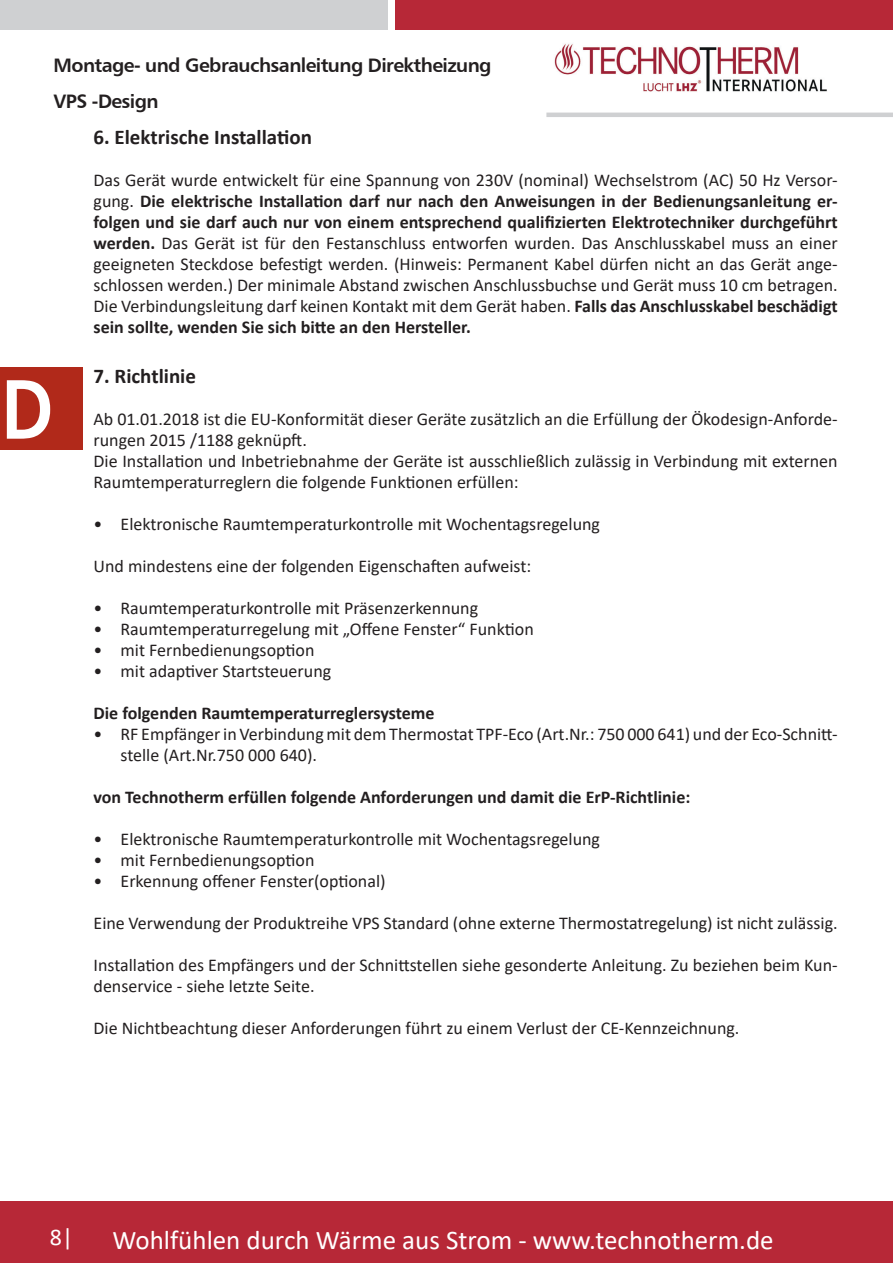
<style>
.page{position:relative;width:893px;height:1263px;background:#fff}
.page>*{position:absolute;margin:0;border:0;box-sizing:border-box;transform-origin:0 0}
.t1{font:84.3px "Humanist 777 BT Bold B";color:#fff;scale:.85 1}
.t2{font:27px "Calibri";color:#fff}
.t3{font:24px "Calibri";color:#fff}
.t4{font:700 21px "Calibri";color:#231f20}
.t5{font:19.5px/36px "Humanist 777 BT Bold B";letter-spacing:-.03em;color:#231f20}
.t6{font:18px/21px "Calibri";color:#231f20}
.t7{font:700 18px "Calibri";color:#231f20}
.s1{font-weight:700}
</style>
<div class="page">
<img style="left:554px;top:44px;width:273px;height:48px">
<div style="left:0;top:1201px;width:873px;height:62px;background:#b72837"></div>
<div style="left:396px;top:0;width:497px;height:30px;background:#b72837"></div>
<div style="left:0;top:0;width:387px;height:30px;background:#cfd0d2"></div>
<hr style="left:546px;top:113px;width:347px;height:4px;background:#cfd0d2">
<svg style="left:873px;top:1201px;width:20px;height:62px"></svg>
<div style="left:0;top:367px;width:83px;height:83px;background:#b1291a"></div>
<p class="t5" style="left:54px;top:47px;width:439px">Montage- und Gebrauchsanleitung Direktheizung<br>VPS -Design</p>
<h1 class="t1" style="left:1px;top:356px;width:62px">D</h1>
<p class="t4" style="left:94px;top:122px;width:220px">6. Elektrische Installation</p>
<p class="t6" style="left:94px;top:169px;width:746px;text-align:justify">Das Gerät wurde entwickelt für eine Spannung von 230V (nominal) Wechselstrom (AC) 50 Hz Versor&shy;gung. <span class="s1">Die elektrische Installation darf nur nach den Anweisungen in der Bedienungsanleitung er&shy;folgen und sie darf auch nur von einem entsprechend qualifizierten Elektrotechniker durchgeführt werden.</span> Das Gerät ist für den Festanschluss entworfen wurden. Das Anschlusskabel muss an einer geeigneten Steckdose befestigt werden. (Hinweis: Permanent Kabel dürfen nicht an das Gerät ange&shy;schlossen werden.) Der minimale Abstand zwischen Anschlussbuchse und Gerät muss 10 cm betragen.<br>Die Verbindungsleitung darf keinen Kontakt mit dem Gerät haben. <span class="s1">Falls das Anschlusskabel beschädigt sein sollte, wenden Sie sich bitte an den Hersteller.</span></p>
<p class="t4" style="left:94px;top:361px;width:104px">7. Richtlinie</p>
<p class="t6" style="left:94px;top:408px;width:746px">Ab 01.01.2018 ist die EU-Konformität dieser Geräte zusätzlich an die Erfüllung der Ökodesign-Anforde&shy;rungen 2015 /1188 geknüpft.<br>Die Installation und Inbetriebnahme der Geräte ist ausschließlich zulässig in Verbindung mit externen Raumtemperaturreglern die folgende Funktionen erfüllen:</p>
<p class="t6" style="left:94px;top:513px;width:508px">• Elektronische Raumtemperaturkontrolle mit Wochentagsregelung</p>
<p class="t6" style="left:94px;top:555px;width:439px">Und mindestens eine der folgenden Eigenschaften aufweist:</p>
<p class="t6" style="left:94px;top:597px;width:386px">• Raumtemperaturkontrolle mit Präsenzerkennung</p>
<p class="t6" style="left:94px;top:618px;width:442px">• Raumtemperaturregelung mit „Offene Fenster“ Funktion</p>
<p class="t6" style="left:94px;top:639px;width:222px">• mit Fernbedienungsoption</p>
<p class="t6" style="left:94px;top:660px;width:239px">• mit adaptiver Startsteuerung</p>
<p class="t7" style="left:94px;top:700px;width:343px">Die folgenden Raumtemperaturreglersysteme</p>
<p class="t6" style="left:121px;top:723px;width:719px;text-indent:-27px">• RF Empfänger in Verbindung mit dem Thermostat TPF-Eco (Art.Nr.: 750 000 641) und der Eco-Schnitt&shy;stelle (Art.Nr.750 000 640).</p>
<p class="t7" style="left:94px;top:784px;width:598px">von Technotherm erfüllen folgende Anforderungen und damit die ErP-Richtlinie:</p>
<p class="t6" style="left:94px;top:828px;width:508px">• Elektronische Raumtemperaturkontrolle mit Wochentagsregelung</p>
<p class="t6" style="left:94px;top:849px;width:222px">• mit Fernbedienungsoption</p>
<p class="t6" style="left:94px;top:870px;width:294px">• Erkennung offener Fenster(optional)</p>
<p class="t6" style="left:94px;top:912px;width:746px">Eine Verwendung der Produktreihe VPS Standard (ohne externe Thermostatregelung) ist nicht zulässig.</p>
<p class="t6" style="left:94px;top:954px;width:746px">Installation des Empfängers und der Schnittstellen siehe gesonderte Anleitung. Zu beziehen beim Kun&shy;denservice - siehe letzte Seite.</p>
<p class="t6" style="left:94px;top:1017px;width:647px">Die Nichtbeachtung dieser Anforderungen führt zu einem Verlust der CE-Kennzeichnung.</p>
<h3 class="t3" style="left:50px;top:1220px;width:25px">8|</h3>
<h2 class="t2" style="left:113px;top:1221px;width:663px">Wohlfühlen durch Wärme aus Strom - www.technotherm.de</h2>
</div>
